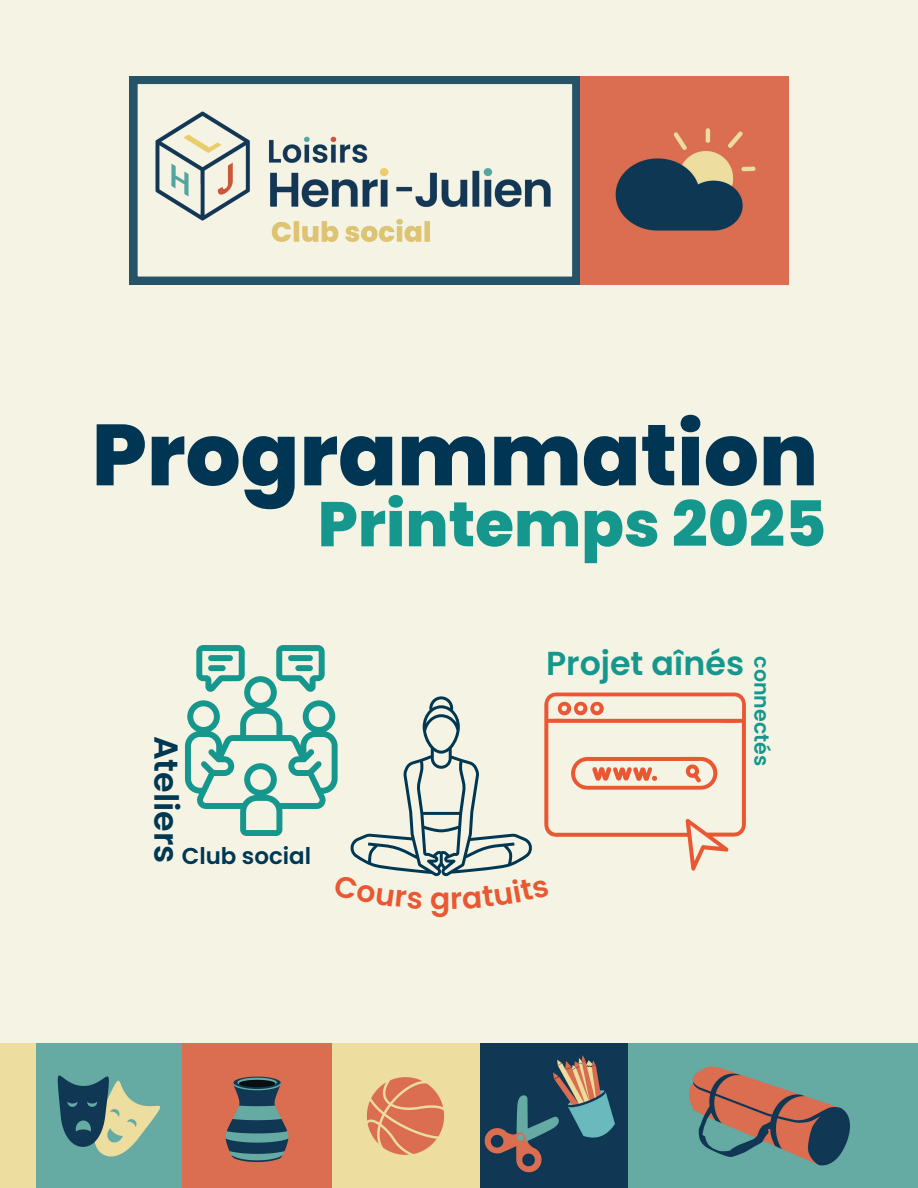
<style>
.page{position:relative;width:918px;height:1188px;background:#f4f3e4}
.page>*{position:absolute;margin:0;border:0;box-sizing:border-box;transform-origin:0 0}
.t1{font:800 86.55px "Poppins";color:#003553}
.t2{font:800 63px "Poppins";color:#15978d}
.t3{font:600 33.15px "Poppins";color:#15978d}
.t4{font:600 33.15px "Poppins";color:#003752}
.t5{font:600 29.7px "Poppins";color:#e95833}
.t6{font:600 22.95px "Poppins";color:#003752}
.t7{font:600 20.55px "Poppins";color:#15978d}
</style>
<div class="page">
<svg style="left:130px;top:76px;width:450px;height:208px"></svg>
<img style="left:145px;top:101px;width:421px;height:169px">
<img style="left:628px;top:1044px;width:289px;height:144px">
<img style="left:0;top:1043px;width:628px;height:145px">
<img style="left:580px;top:76px;width:208px;height:208px">
<svg style="left:185px;top:645px;width:561px;height:232px"></svg>
<p class="t1" style="left:92px;top:405px;width:728px">Programmation</p>
<p class="t2" style="left:318px;top:488px;width:510px">Printemps 2025</p>
<p class="t4" style="left:185px;top:736px;width:129px;rotate:90deg">Ateliers</p>
<p class="t6" style="left:182px;top:842px;width:131px">Club social</p>
<p class="t5" style="left:430px;top:881px;width:22px">g</p>
<p class="t3" style="left:546px;top:645px;width:199px">Projet aînés</p>
<p class="t7" style="left:773px;top:656px;width:111px;rotate:90deg">connectés</p>
</div>
